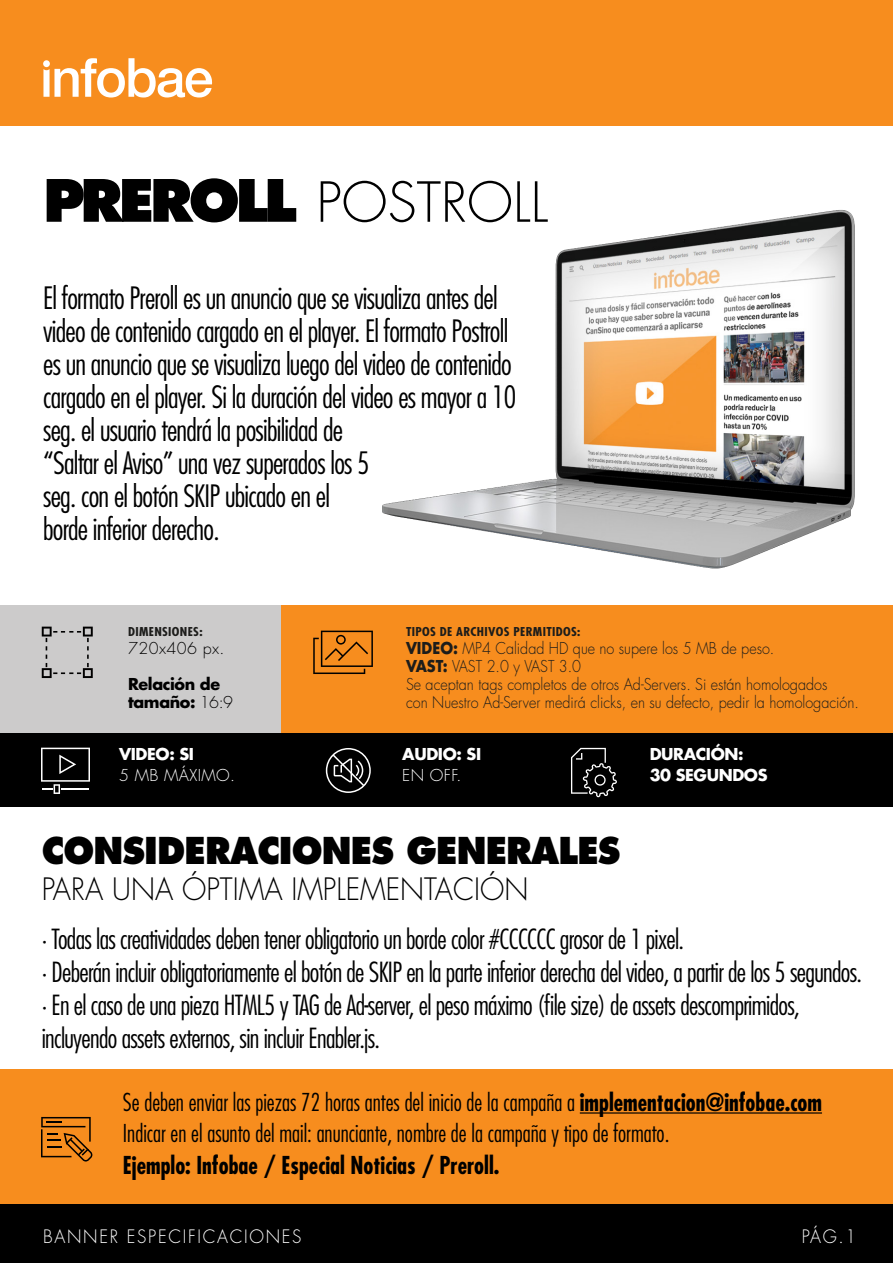
<style>
.page{position:relative;width:893px;height:1263px;background:#fff}
.page>*{position:absolute;margin:0;border:0;box-sizing:border-box;transform-origin:0 0}
.t1{font:300 53.7px "Futura Std";color:#000}
.t2{font:800 36px "Futura Std";letter-spacing:-.025em;color:#000;scale:.95 1}
.t3{font:300 condensed 30px/33px "Futura Std";letter-spacing:-.025em;color:#000}
.t4{font:300 30px "Futura Std";color:#000;scale:.95 1}
.t5{font:300 condensed 27px/33px "Futura Std";letter-spacing:-.025em;color:#000}
.t6{font:300 condensed 24px/31.5px "Futura Std";color:#000;scale:.95 1}
.t7{font:700 condensed 24px "Futura Std";color:#000;scale:.95 1}
.t8{font:300 18px "Futura Std";letter-spacing:.1em;color:#fff;scale:.95 1}
.t9{font:300 15.9px/18px "Futura Std";color:#1d1d1b;scale:.9 1}
.t10{font:700 15.9px/21px "Futura Std";letter-spacing:-.025em;color:#fff}
.t11{font:700 15.9px/18px "Futura Std";letter-spacing:-.025em;color:#000}
.t12{font:300 15.9px "Futura Std";letter-spacing:.025em;color:#fff}
.t13{font:300 15.9px "Futura Std";letter-spacing:.025em;color:#000}
.t14{font:700 condensed 11.85px "Futura Std";letter-spacing:.025em;color:#1d1d1b;scale:1.1 1}
.s1{font-weight:800;font-size:56.7px}
.s2{font-weight:300}
.s3{font-weight:700}
</style>
<div class="page">
<div style="left:0;top:0;width:893px;height:126px;background:#f78d1e"></div>
<div style="left:0;top:732px;width:893px;height:75px;background:#000"></div>
<div style="left:0;top:605px;width:281px;height:127px;background:#cccbcb"></div>
<div style="left:281px;top:605px;width:612px;height:127px;background:#f78d1e"></div>
<div style="left:0;top:1203px;width:893px;height:60px;background:#000"></div>
<svg style="left:43px;top:58px;width:169px;height:40px"></svg>
<svg style="left:42px;top:627px;width:51px;height:51px"></svg>
<svg style="left:313px;top:631px;width:60px;height:43px"></svg>
<svg style="left:41px;top:748px;width:49px;height:46px"></svg>
<svg style="left:326px;top:748px;width:45px;height:45px"></svg>
<svg style="left:571px;top:748px;width:46px;height:49px"></svg>
<img style="left:382px;top:210px;width:473px;height:359px">
<div style="left:0;top:1069px;width:893px;height:134px;background:#f78d1e"></div>
<hr style="left:580px;top:1112px;width:242px;height:1px;background:#000">
<svg style="left:41px;top:1117px;width:52px;height:44px"></svg>
<h1 class="t1" style="left:43px;top:170px;width:506px"><span class="s1">PREROLL</span> POSTROLL</h1>
<p class="t3" style="left:43px;top:281px;width:474px">El formato Preroll es un anuncio que se visualiza antes del video de contenido cargado en el player. El formato Postroll es un anuncio que se visualiza luego del video de contenido cargado en el player. Si la duración del video es mayor a 10 seg. el usuario tendrá la posibilidad de<br>“Saltar el Aviso” una vez superados los 5<br>seg. con el botón SKIP ubicado en el<br>borde inferior derecho.</p>
<p class="t14" style="left:128px;top:625px;width:69px">DIMENSIONES:</p>
<p class="t13" style="left:128px;top:639px;width:98px">720x406 px.</p>
<p class="t11" style="left:128px;top:675px;width:107px">Relación de tamaño: <span class="s2">16:9</span></p>
<p class="t10" style="left:119px;top:744px;width:76px">VIDEO: SI</p>
<p class="t12" style="left:119px;top:766px;width:118px">5 MB MÁXIMO.</p>
<p class="t14" style="left:406px;top:625px;width:160px">TIPOS DE ARCHIVOS PERMITIDOS:</p>
<p class="t9" style="left:406px;top:640px;width:505px"><span class="s3">VIDEO:</span> MP4 Calidad HD que no supere los 5 MB de peso.<br><span class="s3">VAST:</span> VAST 2.0 y VAST 3.0<br>Se aceptan tags completos de otros Ad-Servers. Si están homologados<br>con Nuestro Ad-Server medirá clicks, en su defecto, pedir la homologación.</p>
<p class="t10" style="left:650px;top:744px;width:119px">DURACIÓN:<br>30 SEGUNDOS</p>
<p class="t10" style="left:402px;top:744px;width:80px">AUDIO: SI</p>
<p class="t12" style="left:402px;top:766px;width:61px">EN OFF.</p>
<p class="t2" style="left:42px;top:827px;width:611px">CONSIDERACIONES GENERALES</p>
<p class="t4" style="left:42px;top:870px;width:514px">PARA UNA ÓPTIMA IMPLEMENTACIÓN</p>
<p class="t5" style="left:42px;top:922px;width:822px">· Todas las creatividades deben tener obligatorio un borde color #CCCCCC grosor de 1 pixel.<br>· Deberán incluir obligatoriamente el botón de SKIP en la parte inferior derecha del video, a partir de los 5 segundos. · En el caso de una pieza HTML5 y TAG de Ad-server, el peso máximo (file size) de assets descomprimidos, incluyendo assets externos, sin incluir Enabler.js.</p>
<p class="t6" style="left:123px;top:1086px;width:737px">Se deben enviar las piezas 72 horas antes del inicio de la campaña a <span class="s3">implementacion@infobae.com<br></span>Indicar en el asunto del mail: anunciante, nombre de la campaña y tipo de formato.</p>
<p class="t7" style="left:123px;top:1150px;width:398px">Ejemplo: Infobae / Especial Noticias / Preroll.</p>
<p class="t8" style="left:43px;top:1226px;width:273px">BANNER ESPECIFICACIONES</p>
<p class="t8" style="left:802px;top:1226px;width:59px">PÁG.1</p>
</div>
